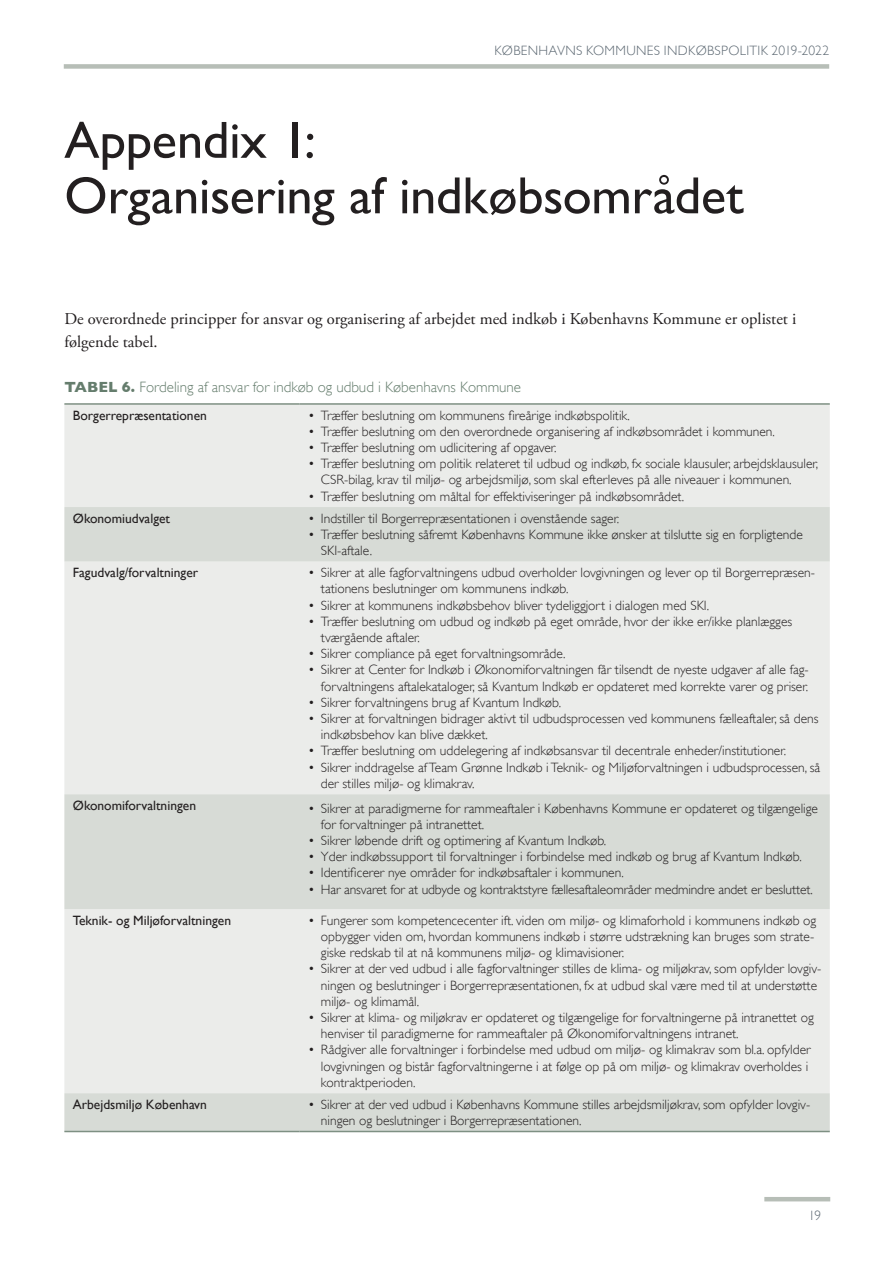
<style>
.page{position:relative;width:893px;height:1263px;background:#fff}
.page>*{position:absolute;margin:0;border:0;box-sizing:border-box;transform-origin:0 0}
.Overskrift_1{font:52.5px "Gill Sans";letter-spacing:-.005em;color:#231f20}
.brødtekst{font:16.5px/22.5px "Adobe Garamond Pro";color:#231f20}
.Tabel_navn{font:300 15px "Gill Sans";color:#657d6d}
.tabel_brød_punkt{font:300 13.5px/16.2px "Gill Sans";color:#231f20}
.tabel_brød{font:13.5px "Gill Sans";color:#231f20}
.t1{font:300 13.5px "Gill Sans";letter-spacing:.02em;color:#5b6771}
.s1{font-weight:700}
</style>
<div class="page">
<hr style="left:764px;top:1197px;width:66px;height:4px;background:#b7beb7">
<div style="left:64px;top:64px;width:765px;height:5px;background:#b7beb7"></div>
<div style="left:64px;top:405px;width:766px;height:688px;background:#ebecea"></div>
<svg style="left:64px;top:507px;width:766px;height:402px;fill:#ebecea"></svg>
<div style="left:64px;top:1093px;width:766px;height:38px;background:#d7dbd6"></div>
<hr style="left:64px;top:1131px;width:236px;height:1px;background:#7e9083">
<hr style="left:300px;top:1131px;width:530px;height:1px;background:#7e9083">
<hr style="left:64px;top:403px;width:236px;height:2px;background:#7e9083">
<hr style="left:300px;top:403px;width:530px;height:2px;background:#7e9083">
<p class="t1" style="left:494px;top:42px;width:336px">KØBENHAVNS KOMMUNES INDKØBSPOLITIK 2019-2022</p>
<p class="Overskrift_1" style="left:64px;top:109px;width:253px">Appendix 1:</p>
<p class="Overskrift_1" style="left:64px;top:165px;width:681px">Organisering af indkøbsområdet</p>
<p class="brødtekst" style="left:64px;top:308px;width:733px">De overordnede principper for ansvar og organisering af arbejdet med indkøb i Københavns Kommune er oplistet i følgende tabel.</p>
<p class="Tabel_navn" style="left:64px;top:379px;width:458px"><span class="s1">TABEL 6.</span> Fordeling af ansvar for indkøb og udbud i Københavns Kommune</p>
<p class="tabel_brød" style="left:73px;top:407px;width:136px">Borgerrepræsentationen</p>
<p class="tabel_brød_punkt" style="left:308px;top:407px;width:323px">• Træffer beslutning om kommunens fireårige indkøbspolitik.</p>
<p class="tabel_brød_punkt" style="left:308px;top:423px;width:468px">• Træffer beslutning om den overordnede organisering af indkøbsområdet i kommunen.</p>
<p class="tabel_brød_punkt" style="left:308px;top:439px;width:250px">• Træffer beslutning om udlicitering af opgaver.</p>
<p class="tabel_brød_punkt" style="left:321px;top:456px;width:499px;text-indent:-13px">• Træffer beslutning om politik relateret til udbud og indkøb, fx sociale klausuler, arbejdsklausuler,<br>CSR-bilag, krav til miljø- og arbejdsmiljø, som skal efterleves på alle niveauer i kommunen.</p>
<p class="tabel_brød_punkt" style="left:308px;top:488px;width:377px">• Træffer beslutning om måltal for effektiviseringer på indkøbsområdet.</p>
<p class="tabel_brød" style="left:73px;top:510px;width:99px">Økonomiudvalget</p>
<p class="tabel_brød_punkt" style="left:308px;top:510px;width:313px">• Indstiller til Borgerrepræsentationen i ovenstående sager.</p>
<p class="tabel_brød_punkt" style="left:321px;top:526px;width:483px;text-indent:-13px">• Træffer beslutning såfremt Københavns Kommune ikke ønsker at tilslutte sig en forpligtende<br>SKI-aftale.</p>
<p class="tabel_brød" style="left:73px;top:565px;width:127px">Fagudvalg/forvaltninger</p>
<p class="tabel_brød_punkt" style="left:321px;top:565px;width:496px;text-indent:-13px">• Sikrer at alle fagforvaltningens udbud overholder lovgivningen og lever op til Borgerrepræsen&shy;tationens beslutninger om kommunens indkøb.</p>
<p class="tabel_brød_punkt" style="left:308px;top:597px;width:402px">• Sikrer at kommunens indkøbsbehov bliver tydeliggjort i dialogen med SKI.</p>
<p class="tabel_brød_punkt" style="left:321px;top:613px;width:473px;text-indent:-13px">• Træffer beslutning om udbud og indkøb på eget område, hvor der ikke er/ikke planlægges tværgående aftaler.</p>
<p class="tabel_brød_punkt" style="left:308px;top:646px;width:259px">• Sikrer compliance på eget forvaltningsområde.</p>
<p class="tabel_brød_punkt" style="left:308px;top:662px;width:502px;text-align:right">• Sikrer at Center for Indkøb i Økonomiforvaltningen får tilsendt de nyeste udgaver af alle fag&shy;forvaltningens aftalekataloger, så Kvantum Indkøb er opdateret med korrekte varer og priser.</p>
<p class="tabel_brød_punkt" style="left:308px;top:694px;width:255px">• Sikrer forvaltningens brug af Kvantum Indkøb.</p>
<p class="tabel_brød_punkt" style="left:321px;top:710px;width:499px;text-indent:-13px">• Sikrer at forvaltningen bidrager aktivt til udbudsprocessen ved kommunens fælleaftaler, så dens indkøbsbehov kan blive dækket.</p>
<p class="tabel_brød_punkt" style="left:308px;top:743px;width:479px">• Træffer beslutning om uddelegering af indkøbsansvar til decentrale enheder/institutioner.</p>
<p class="tabel_brød_punkt" style="left:321px;top:759px;width:501px;text-indent:-13px">• Sikrer inddragelse af Team Grønne Indkøb i Teknik- og Miljøforvaltningen i udbudsprocessen, så der stilles miljø- og klimakrav.</p>
<p class="tabel_brød" style="left:73px;top:797px;width:125px">Økonomiforvaltningen</p>
<p class="tabel_brød_punkt" style="left:321px;top:800px;width:499px;text-indent:-13px">• Sikrer at paradigmerne for rammeaftaler i Københavns Kommune er opdateret og tilgængelige for forvaltninger på intranettet.</p>
<p class="tabel_brød_punkt" style="left:308px;top:832px;width:300px">• Sikrer løbende drift og optimering af Kvantum Indkøb.</p>
<p class="tabel_brød_punkt" style="left:308px;top:849px;width:495px">• Yder indkøbssupport til forvaltninger i forbindelse med indkøb og brug af Kvantum Indkøb.</p>
<p class="tabel_brød_punkt" style="left:308px;top:865px;width:317px">• Identificerer nye områder for indkøbsaftaler i kommunen.</p>
<p class="tabel_brød_punkt" style="left:308px;top:881px;width:506px">• Har ansvaret for at udbyde og kontraktstyre fællesaftaleområder medmindre andet er besluttet.</p>
<p class="tabel_brød" style="left:73px;top:912px;width:160px">Teknik- og Miljøforvaltningen</p>
<p class="tabel_brød_punkt" style="left:321px;top:912px;width:497px;text-indent:-13px">• Fungerer som kompetencecenter ift. viden om miljø- og klimaforhold i kommunens indkøb og opbygger viden om, hvordan kommunens indkøb i større udstrækning kan bruges som strate&shy;giske redskab til at nå kommunens miljø- og klimavisioner.</p>
<p class="tabel_brød_punkt" style="left:321px;top:961px;width:502px;text-indent:-13px">• Sikrer at der ved udbud i alle fagforvaltninger stilles de klima- og miljøkrav, som opfylder lovgiv&shy;ningen og beslutninger i Borgerrepræsentationen, fx at udbud skal være med til at understøtte miljø- og klimamål.</p>
<p class="tabel_brød_punkt" style="left:321px;top:1009px;width:494px;text-indent:-13px">• Sikrer at klima- og miljøkrav er opdateret og tilgængelige for forvaltningerne på intranettet og henviser til paradigmerne for rammeaftaler på Økonomiforvaltningens intranet.</p>
<p class="tabel_brød_punkt" style="left:321px;top:1042px;width:491px;text-indent:-13px">• Rådgiver alle forvaltninger i forbindelse med udbud om miljø- og klimakrav som bl.a. opfylder lovgivningen og bistår fagforvaltningerne i at følge op på om miljø- og klimakrav overholdes i kontraktperioden.</p>
<p class="tabel_brød" style="left:73px;top:1096px;width:136px">Arbejdsmiljø København</p>
<p class="tabel_brød_punkt" style="left:321px;top:1096px;width:491px;text-indent:-13px">• Sikrer at der ved udbud i Københavns Kommune stilles arbejdsmiljøkrav, som opfylder lovgiv&shy;ningen og beslutninger i Borgerrepræsentationen.</p>
<p class="t1" style="left:808px;top:1207px;width:14px">19</p>
</div>
